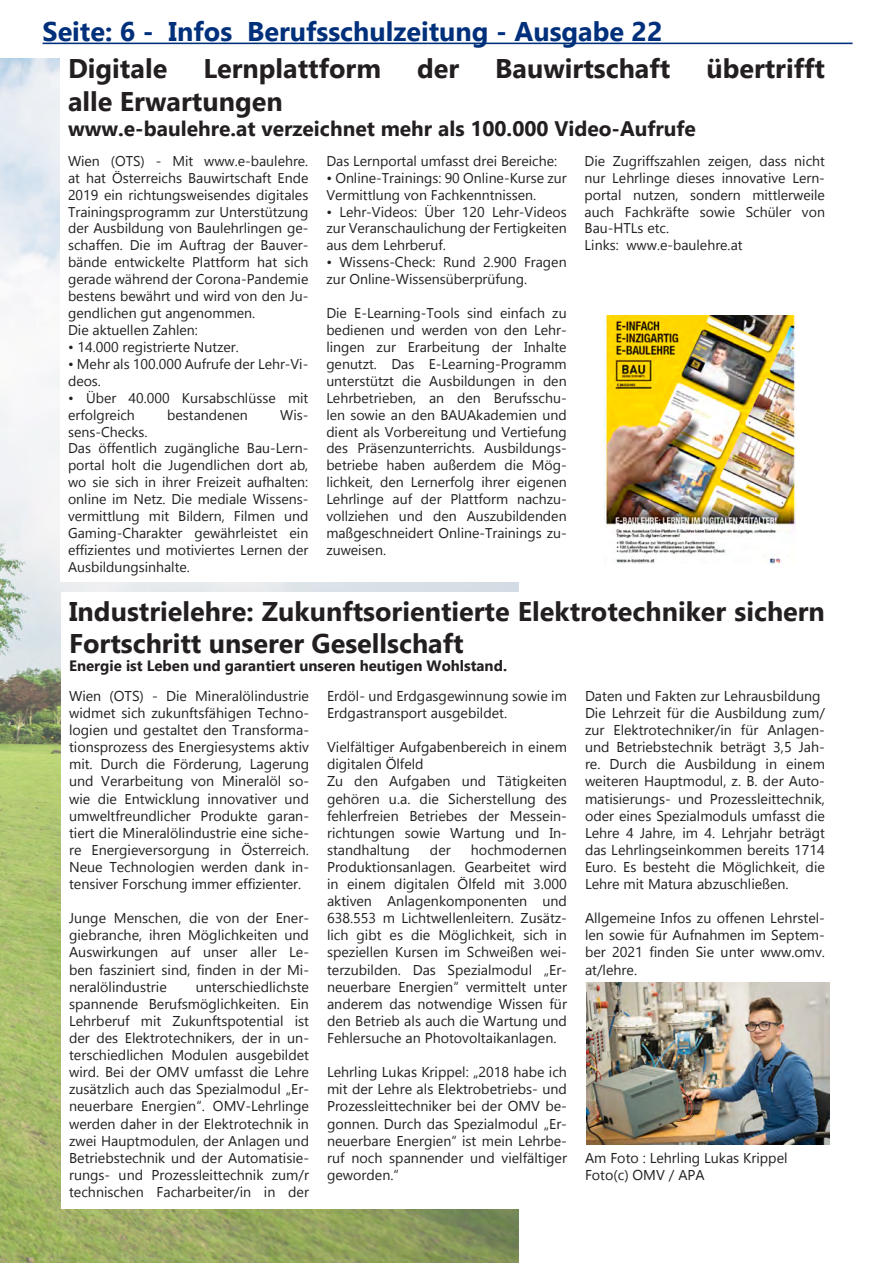
<style>
.page{position:relative;width:893px;height:1263px;background:#fff}
.page>*{position:absolute;margin:0;border:0;box-sizing:border-box;transform-origin:0 0}
.t1{font:700 27px/32.4px "Gadugi";color:#231f20}
.t2{font:700 27px "Gadugi";color:#00307b}
.t3{font:700 21px "Gadugi";color:#231f20}
.t4{font:700 15px "Gadugi";color:#231f20}
.t5{font:14.25px/17.1px "Gadugi";color:#231f20;text-align:justify}
.t6{font:14.1px/17px "Gadugi";color:#231f20}
</style>
<div class="page">
<hr style="left:43px;top:43px;width:810px;height:1px;background:#00307b">
<img style="left:0;top:59px;width:519px;height:1204px">
<div style="left:60px;top:50px;width:773px;height:532px;background:#fff"></div>
<div style="left:61px;top:592px;width:772px;height:617px;background:#fff"></div>
<img style="left:605px;top:316px;width:190px;height:247px">
<img style="left:586px;top:982px;width:243px;height:162px">
<h1 class="t2" style="left:43px;top:15px;width:622px">Seite: 6 - Infos Berufsschulzeitung - Ausgabe 22</h1>
<h1 class="t1" style="left:68px;top:53px;width:101px">Digitale</h1>
<h1 class="t1" style="left:203px;top:53px;width:179px">Lernplattform</h1>
<h1 class="t1" style="left:417px;top:53px;width:44px">der</h1>
<h1 class="t1" style="left:495px;top:53px;width:177px">Bauwirtschaft</h1>
<h1 class="t1" style="left:706px;top:53px;width:120px">übertrifft</h1>
<h1 class="t1" style="left:68px;top:85px;width:216px">alle Erwartungen</h1>
<h2 class="t3" style="left:68px;top:116px;width:629px">www.e-baulehre.at verzeichnet mehr als 100.000 Video-Aufrufe</h2>
<p class="t6" style="left:68px;top:152px;width:242px">Wien (OTS) - Mit www.e-baulehre. at hat Österreichs Bauwirtschaft Ende 2019 ein richtungsweisendes digitales Trainingsprogramm zur Unterstützung der Ausbildung von Baulehrlingen ge&shy;schaffen. Die im Auftrag der Bauver&shy;bände entwickelte Plattform hat sich gerade während der Corona-Pandemie bestens bewährt und wird von den Ju&shy;gendlichen gut angenommen.<br>Die aktuellen Zahlen:</p>
<p class="t6" style="left:68px;top:338px;width:172px">• 14.000 registrierte Nutzer.</p>
<p class="t6" style="left:68px;top:355px;width:242px">• Mehr als 100.000 Aufrufe der Lehr-Vi&shy;deos.</p>
<p class="t6" style="left:68px;top:389px;width:242px">• Über 40.000 Kursabschlüsse mit erfolgreich</p>
<p class="t6" style="left:326px;top:152px;width:232px">Das Lernportal umfasst drei Bereiche:</p>
<p class="t6" style="left:326px;top:169px;width:242px">• Online-Trainings: 90 Online-Kurse zur<br>Vermittlung von Fachkenntnissen.</p>
<p class="t6" style="left:326px;top:203px;width:242px;text-align:justify">• Lehr-Videos: Über 120 Lehr-Videos zur Veranschaulichung der Fertigkeiten aus dem Lehrberuf.</p>
<p class="t6" style="left:326px;top:254px;width:242px">• Wissens-Check: Rund 2.900 Fragen zur Online-Wissensüberprüfung.</p>
<p class="t6" style="left:326px;top:304px;width:242px;text-align:justify">Die E-Learning-Tools sind einfach zu bedienen und werden von den Lehr&shy;lingen zur Erarbeitung der Inhalte genutzt. Das E-Learning-Programm unterstützt die Ausbildungen in den Lehrbetrieben, an den Berufsschu&shy;len sowie an den BAUAkademien und dient als Vorbereitung und Vertiefung des Präsenzunterrichts. Ausbildungs&shy;betriebe haben außerdem die Mög&shy;lichkeit, den Lernerfolg ihrer eigenen Lehrlinge auf der Plattform nachzu&shy;vollziehen und den Auszubildenden maßgeschneidert Online-Trainings zu&shy;zuweisen.</p>
<p class="t6" style="left:585px;top:152px;width:242px">Die Zugriffszahlen zeigen, dass nicht nur Lehrlinge dieses innovative Lern&shy;portal nutzen, sondern mittlerweile auch Fachkräfte sowie Schüler von<br>Bau-HTLs etc.<br>Links: www.e-baulehre.at</p>
<p class="t6" style="left:167px;top:406px;width:82px">bestandenen</p>
<p class="t6" style="left:280px;top:406px;width:30px">Wis-</p>
<p class="t6" style="left:68px;top:423px;width:242px">sens-Checks.<br>Das öffentlich zugängliche Bau-Lern&shy;portal holt die Jugendlichen dort ab, wo sie sich in ihrer Freizeit aufhalten: online im Netz. Die mediale Wissens&shy;vermittlung mit Bildern, Filmen und Gaming-Charakter gewährleistet ein effizientes und motiviertes Lernen der Ausbildungsinhalte.</p>
<h1 class="t1" style="left:69px;top:595px;width:757px">Industrielehre: Zukunftsorientierte Elektrotechniker sichern<br>Fortschritt unserer Gesellschaft</h1>
<p class="t4" style="left:69px;top:657px;width:439px">Energie ist Leben und garantiert unseren heutigen Wohlstand.</p>
<p class="t5" style="left:69px;top:687px;width:241px">Wien (OTS) - Die Mineralölindustrie widmet sich zukunftsfähigen Techno&shy;logien und gestaltet den Transforma&shy;tionsprozess des Energiesystems aktiv mit. Durch die Förderung, Lagerung und Verarbeitung von Mineralöl so&shy;wie die Entwicklung innovativer und umweltfreundlicher Produkte garan&shy;tiert die Mineralölindustrie eine siche&shy;re Energieversorgung in Österreich.<br>Neue Technologien werden dank in&shy;tensiver Forschung immer effizienter.</p>
<p class="t5" style="left:69px;top:909px;width:241px">Junge Menschen, die von der Ener&shy;giebranche, ihren Möglichkeiten und Auswirkungen auf unser aller Le&shy;ben fasziniert sind, finden in der Mi&shy;neralölindustrie</p>
<p class="t5" style="left:327px;top:687px;width:241px">Erdöl- und Erdgasgewinnung sowie im<br>Erdgastransport ausgebildet.</p>
<p class="t5" style="left:327px;top:738px;width:241px;text-align:left">Vielfältiger Aufgabenbereich in einem digitalen Ölfeld<br>Zu den Aufgaben und Tätigkeiten gehören u.a. die Sicherstellung des fehlerfreien Betriebes der Messein&shy;richtungen sowie Wartung und In&shy;standhaltung</p>
<p class="t5" style="left:585px;top:687px;width:241px;text-align:left">Daten und Fakten zur Lehrausbildung Die Lehrzeit für die Ausbildung zum/ zur Elektrotechniker/in für Anlagen&shy;und Betriebstechnik beträgt 3,5 Jah&shy;re. Durch die Ausbildung in einem weiteren Hauptmodul, z. B. der Auto&shy;matisierungs- und Prozessleittechnik, oder eines Spezialmoduls umfasst die Lehre 4 Jahre, im 4. Lehrjahr beträgt das Lehrlingseinkommen bereits 1714<br>Euro. Es besteht die Möglichkeit, die Lehre mit Matura abzuschließen.</p>
<p class="t5" style="left:585px;top:909px;width:241px">Allgemeine Infos zu offenen Lehrstel&shy;len sowie für Aufnahmen im Septem&shy;ber 2021 finden Sie unter www.omv. at/lehre.</p>
<p class="t5" style="left:327px;top:841px;width:241px;text-indent:144px">hochmodernen Produktionsanlagen. Gearbeitet wird in einem digitalen Ölfeld mit 3.000 aktiven Anlagenkomponenten und 638.553 m Lichtwellenleitern. Zusätz&shy;lich gibt es die Möglichkeit, sich in speziellen Kursen im Schweißen wei&shy;terzubilden. Das Spezialmodul „Er&shy;neuerbare Energien“ vermittelt unter anderem das notwendige Wissen für den Betrieb als auch die Wartung und Fehlersuche an Photovoltaikanlagen.</p>
<p class="t5" style="left:327px;top:1063px;width:241px">Lehrling Lukas Krippel: „2018 habe ich mit der Lehre als Elektrobetriebs- und Prozessleittechniker bei der OMV be&shy;gonnen. Durch das Spezialmodul „Er&shy;neuerbare Energien“ ist mein Lehrbe&shy;ruf noch spannender und vielfältiger geworden.“</p>
<p class="t5" style="left:430px;top:841px;width:22px">der</p>
<p class="t5" style="left:69px;top:978px;width:241px;text-indent:127px">unterschiedlichste spannende Berufsmöglichkeiten. Ein Lehrberuf mit Zukunftspotential ist der des Elektrotechnikers, der in un&shy;terschiedlichen Modulen ausgebildet wird. Bei der OMV umfasst die Lehre zusätzlich auch das Spezialmodul „Er&shy;neuerbare Energien“. OMV-Lehrlinge werden daher in der Elektrotechnik in zwei Hauptmodulen, der Anlagen und Betriebstechnik und der Automatisie&shy;rungs- und Prozessleittechnik zum/r technischen Facharbeiter/in in der</p>
<p class="t5" style="left:585px;top:1149px;width:204px">Am Foto : Lehrling Lukas Krippel<br>Foto(c) OMV / APA</p>
</div>
